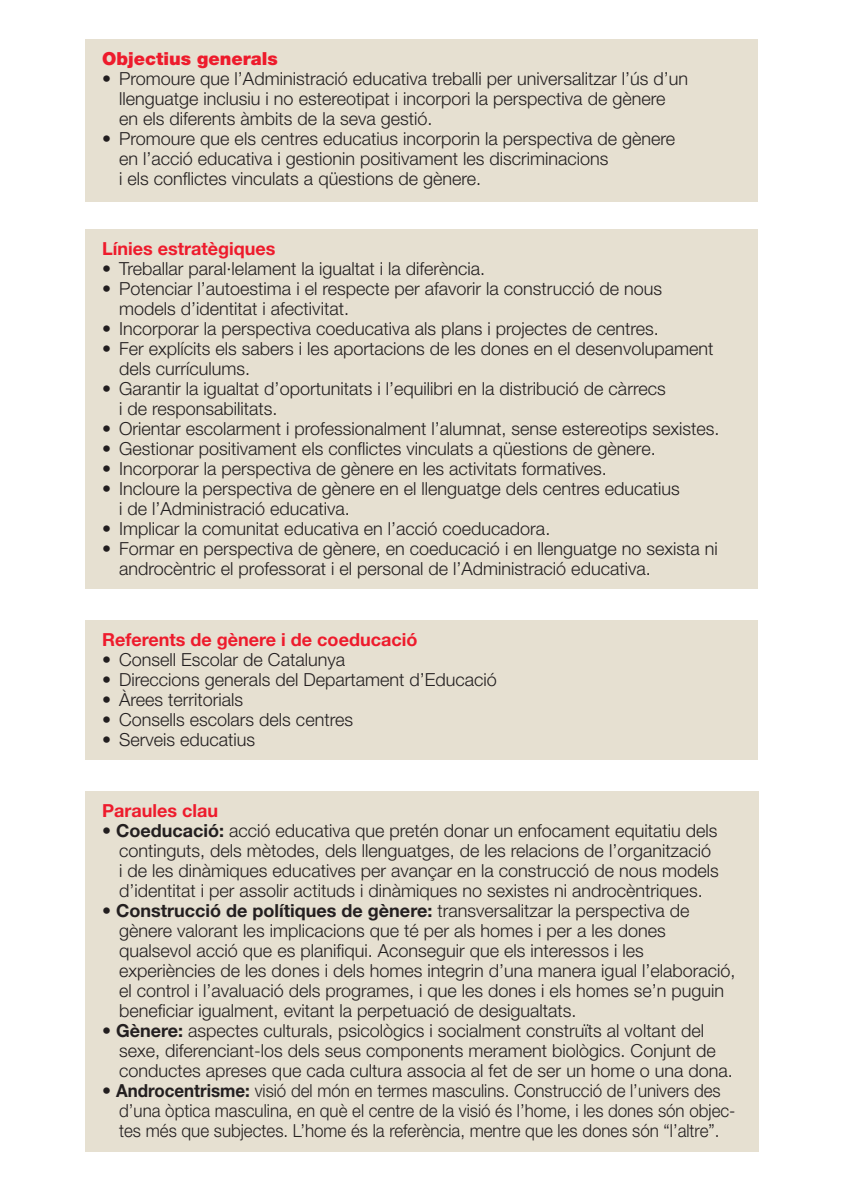
<style>
.page{position:relative;width:842px;height:1191px;background:#fff}
.page>*{position:absolute;margin:0;border:0;box-sizing:border-box;transform-origin:0 0}
.Cuerpo_texto{font:300 18px/20px "Helvetica Neue";color:#231f20}
.Cuerpo_texto-2{font:700 18px "Helvetica Neue";color:#ee1b2c}
.Cuerpo_texto-3{font:900 18px "Helvetica Neue";color:#ee1b2c}
.s1{font-weight:700}
</style>
<div class="page">
<div style="left:85px;top:40px;width:672px;height:162px;background:#e6e0d1"></div>
<div style="left:85px;top:620px;width:672px;height:140px;background:#e6e0d1"></div>
<div style="left:85px;top:230px;width:672px;height:359px;background:#e6e0d1"></div>
<div style="left:85px;top:791px;width:673px;height:360px;background:#e6e0d1"></div>
<p class="Cuerpo_texto-3" style="left:102px;top:48px;width:177px">Objectius generals</p>
<p class="Cuerpo_texto" style="left:119px;top:68px;width:570px;text-indent:-17px">• Promoure que l’Administració educativa treballi per universalitzar l’ús d’un llenguatge inclusiu i no estereotipat i incorpori la perspectiva de gènere en els diferents àmbits de la seva gestió.</p>
<p class="Cuerpo_texto" style="left:119px;top:128px;width:557px;text-indent:-17px">• Promoure que els centres educatius incorporin la perspectiva de gènere en l’acció educativa i gestionin positivament les discriminacions<br>i els conflictes vinculats a qüestions de gènere.</p>
<p class="Cuerpo_texto-2" style="left:102px;top:237px;width:175px">Línies estratègiques</p>
<p class="Cuerpo_texto" style="left:102px;top:258px;width:384px">• Treballar paral·lelament la igualtat i la diferència.</p>
<p class="Cuerpo_texto" style="left:119px;top:278px;width:544px;text-indent:-17px">• Potenciar l’autoestima i el respecte per afavorir la construcció de nous models d’identitat i afectivitat.</p>
<p class="Cuerpo_texto" style="left:102px;top:318px;width:558px">• Incorporar la perspectiva coeducativa als plans i projectes de centres.</p>
<p class="Cuerpo_texto" style="left:119px;top:338px;width:595px;text-indent:-17px">• Fer explícits els sabers i les aportacions de les dones en el desenvolupament dels currículums.</p>
<p class="Cuerpo_texto" style="left:119px;top:378px;width:548px;text-indent:-17px">• Garantir la igualtat d’oportunitats i l’equilibri en la distribució de càrrecs i de responsabilitats.</p>
<p class="Cuerpo_texto" style="left:102px;top:418px;width:618px">• Orientar escolarment i professionalment l’alumnat, sense estereotips sexistes.</p>
<p class="Cuerpo_texto" style="left:102px;top:438px;width:555px">• Gestionar positivament els conflictes vinculats a qüestions de gènere.</p>
<p class="Cuerpo_texto" style="left:102px;top:458px;width:506px">• Incorporar la perspectiva de gènere en les activitats formatives.</p>
<p class="Cuerpo_texto" style="left:119px;top:478px;width:562px;text-indent:-17px">• Incloure la perspectiva de gènere en el llenguatge dels centres educatius i de l’Administració educativa.</p>
<p class="Cuerpo_texto" style="left:102px;top:518px;width:449px">• Implicar la comunitat educativa en l’acció coeducadora.</p>
<p class="Cuerpo_texto" style="left:119px;top:538px;width:600px;text-indent:-17px">• Formar en perspectiva de gènere, en coeducació i en llenguatge no sexista ni androcèntric el professorat i el personal de l’Administració educativa.</p>
<p class="Cuerpo_texto-2" style="left:102px;top:628px;width:316px">Referents de gènere i de coeducació</p>
<p class="Cuerpo_texto" style="left:102px;top:649px;width:244px">• Consell Escolar de Catalunya</p>
<p class="Cuerpo_texto" style="left:102px;top:669px;width:396px">• Direccions generals del Departament d’Educació</p>
<p class="Cuerpo_texto" style="left:102px;top:689px;width:143px">• Àrees territorials</p>
<p class="Cuerpo_texto" style="left:102px;top:709px;width:252px">• Consells escolars dels centres</p>
<p class="Cuerpo_texto" style="left:102px;top:729px;width:155px">• Serveis educatius</p>
<p class="Cuerpo_texto-2" style="left:102px;top:799px;width:117px">Paraules clau</p>
<p class="Cuerpo_texto" style="left:119px;top:820px;width:601px;text-indent:-17px">• <span class="s1">Coeducació:</span> acció educativa que pretén donar un enfocament equitatiu dels continguts, dels mètodes, dels llenguatges, de les relacions de l’organització i de les dinàmiques educatives per avançar en la construcció de nous models d’identitat i per assolir actituds i dinàmiques no sexistes ni androcèntriques.</p>
<p class="Cuerpo_texto" style="left:119px;top:900px;width:617px;text-indent:-17px">• <span class="s1">Construcció de polítiques de gènere:</span> transversalitzar la perspectiva de gènere valorant les implicacions que té per als homes i per a les dones qualsevol acció que es planifiqui. Aconseguir que els interessos i les experiències de les dones i dels homes integrin d’una manera igual l’elaboració, el control i l’avaluació dels programes, i que les dones i els homes se’n puguin beneficiar igualment, evitant la perpetuació de desigualtats.</p>
<p class="Cuerpo_texto" style="left:119px;top:1020px;width:615px;text-indent:-17px">• <span class="s1">Gènere:</span> aspectes culturals, psicològics i socialment construïts al voltant del sexe, diferenciant-los dels seus components merament biològics. Conjunt de conductes apreses que cada cultura associa al fet de ser un home o una dona.</p>
<p class="Cuerpo_texto" style="left:119px;top:1080px;width:617px;text-indent:-17px">• <span class="s1">Androcentrisme:</span> visió del món en termes masculins. Construcció de l’univers des d’una òptica masculina, en què el centre de la visió és l’home, i les dones són objec&shy;tes més que subjectes. L’home és la referència, mentre que les dones són “l’altre”.</p>
</div>
